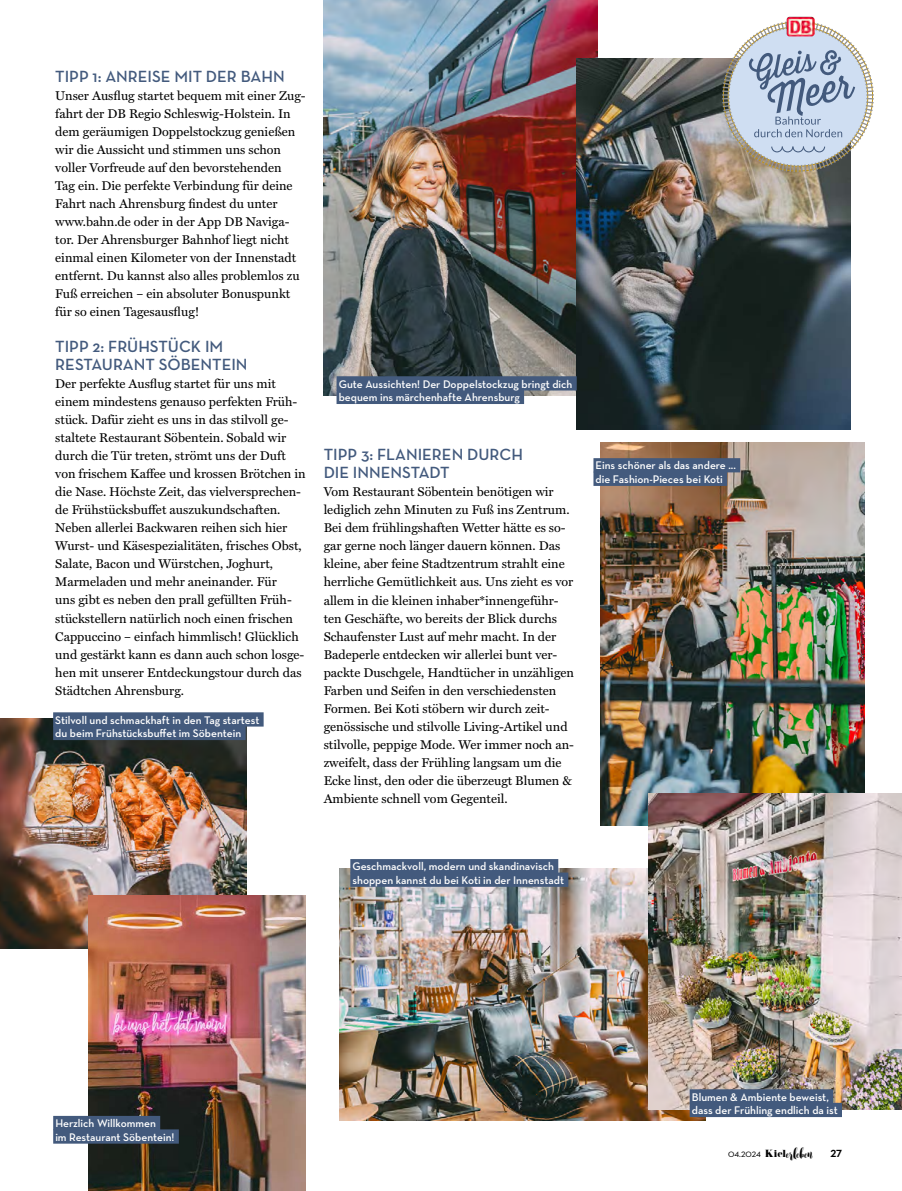
<style>
.page{position:relative;width:902px;height:1191px;background:#fff}
.page>*{position:absolute;margin:0;border:0;box-sizing:border-box;transform-origin:0 0}
.t1{font:600 16.5px/18px "Neutra Text";color:#435a7d}
.t2{font:12.75px/18px "Miller Text";color:#000}
.t3{font:600 11.25px/13.5px "Neutra Text";color:#fff}
.t4{font:500 10.5px "Neutra Disp";letter-spacing:-.005em;color:#000}
.s1{font-family:"Pistilli";font-weight:400;font-size:9.3px}
.s2{font-family:"Willona Brush";font-weight:400;font-size:14.55px}
.s3{font-weight:700;font-size:13.5px}
</style>
<div class="page">
<img style="left:601px;top:442px;width:263px;height:384px">
<img style="left:339px;top:868px;width:366px;height:252px">
<img style="left:323px;top:0;width:274px;height:395px">
<img style="left:577px;top:58px;width:273px;height:372px">
<img style="left:649px;top:793px;width:252px;height:316px">
<div style="left:336px;top:376px;width:240px;height:14px;background:#435a7d"></div>
<div style="left:336px;top:390px;width:188px;height:14px;background:#435a7d"></div>
<img style="left:0;top:718px;width:247px;height:230px">
<img style="left:88px;top:895px;width:217px;height:296px">
<div style="left:53px;top:1115px;width:107px;height:15px;background:#435a7d"></div>
<div style="left:53px;top:1129px;width:126px;height:14px;background:#435a7d"></div>
<div style="left:53px;top:712px;width:210px;height:14px;background:#435a7d"></div>
<div style="left:53px;top:726px;width:192px;height:14px;background:#435a7d"></div>
<div style="left:350px;top:859px;width:208px;height:14px;background:#435a7d"></div>
<div style="left:350px;top:872px;width:218px;height:14px;background:#435a7d"></div>
<div style="left:689px;top:1089px;width:144px;height:14px;background:#435a7d"></div>
<div style="left:689px;top:1102px;width:152px;height:15px;background:#435a7d"></div>
<div style="left:593px;top:458px;width:147px;height:14px;background:#435a7d"></div>
<div style="left:593px;top:471px;width:134px;height:15px;background:#435a7d"></div>
<img style="left:786px;top:17px;width:28px;height:2px">
<svg style="left:720px;top:19px;width:154px;height:155px"></svg>
<p class="t1" style="left:55px;top:67px;width:231px">TIPP 1: ANREISE MIT DER BAHN</p>
<p class="t2" style="left:55px;top:87px;width:252px">Unser Ausflug startet bequem mit einer Zug&shy;fahrt der DB Regio Schleswig-Holstein. In dem geräumigen Doppelstockzug genießen wir die Aussicht und stimmen uns schon voller Vorfreude auf den bevorstehenden<br>Tag ein. Die perfekte Verbindung für deine Fahrt nach Ahrensburg findest du unter www.bahn.de oder in der App DB Naviga&shy;tor. Der Ahrensburger Bahnhof liegt nicht einmal einen Kilometer von der Innenstadt entfernt. Du kannst also alles problemlos zu Fuß erreichen – ein absoluter Bonuspunkt für so einen Tagesausflug!</p>
<p class="t1" style="left:55px;top:337px;width:194px">TIPP 2: FRÜHSTÜCK IM<br>RESTAURANT SÖBENTEIN</p>
<p class="t2" style="left:55px;top:375px;width:252px">Der perfekte Ausflug startet für uns mit einem mindestens genauso perfekten Früh&shy;stück. Dafür zieht es uns in das stilvoll ge&shy;staltete Restaurant Söbentein. Sobald wir durch die Tür treten, strömt uns der Duft von frischem Kaffee und krossen Brötchen in die Nase. Höchste Zeit, das vielversprechen&shy;de Frühstücksbuffet auszukundschaften.<br>Neben allerlei Backwaren reihen sich hier Wurst- und Käsespezialitäten, frisches Obst, Salate, Bacon und Würstchen, Joghurt, Marmeladen und mehr aneinander. Für<br>uns gibt es neben den prall gefüllten Früh&shy;stückstellern natürlich noch einen frischen Cappuccino – einfach himmlisch! Glücklich und gestärkt kann es dann auch schon losge&shy;hen mit unserer Entdeckungstour durch das Städtchen Ahrensburg.</p>
<p class="t3" style="left:55px;top:713px;width:205px">Stilvoll und schmackhaft in den Tag startest du beim Frühstücksbuffet im Söbentein</p>
<p class="t3" style="left:338px;top:377px;width:235px">Gute Aussichten! Der Doppelstockzug bringt dich bequem ins märchenhafte Ahrensburg</p>
<p class="t1" style="left:323px;top:445px;width:201px">TIPP 3: FLANIEREN DURCH<br>DIE INNENSTADT</p>
<p class="t2" style="left:323px;top:483px;width:252px">Vom Restaurant Söbentein benötigen wir lediglich zehn Minuten zu Fuß ins Zentrum.<br>Bei dem frühlingshaften Wetter hätte es so&shy;gar gerne noch länger dauern können. Das kleine, aber feine Stadtzentrum strahlt eine herrliche Gemütlichkeit aus. Uns zieht es vor allem in die kleinen inhaber*innengeführ&shy;ten Geschäfte, wo bereits der Blick durchs Schaufenster Lust auf mehr macht. In der Badeperle entdecken wir allerlei bunt ver&shy;packte Duschgele, Handtücher in unzähligen Farben und Seifen in den verschiedensten Formen. Bei Koti stöbern wir durch zeit&shy;genössische und stilvolle Living-Artikel und stilvolle, peppige Mode. Wer immer noch an&shy;zweifelt, dass der Frühling langsam um die Ecke linst, den oder die überzeugt Blumen &amp; Ambiente schnell vom Gegenteil.</p>
<p class="t3" style="left:595px;top:458px;width:142px">Eins schöner als das andere ... die Fashion-Pieces bei Koti</p>
<p class="t3" style="left:352px;top:859px;width:213px">Geschmackvoll, modern und skandinavisch shoppen kannst du bei Koti in der Innenstadt</p>
<p class="t3" style="left:55px;top:1116px;width:121px">Herzlich Willkommen<br>im Restaurant Söbentein!</p>
<p class="t3" style="left:691px;top:1089px;width:147px">Blumen &amp; Ambiente beweist, dass der Frühling endlich da ist</p>
<p class="t4" style="left:728px;top:1147px;width:116px">04.2024 <span class="s1">Kiel</span><span class="s2">erleben</span> <span class="s3">27</span></p>
</div>
